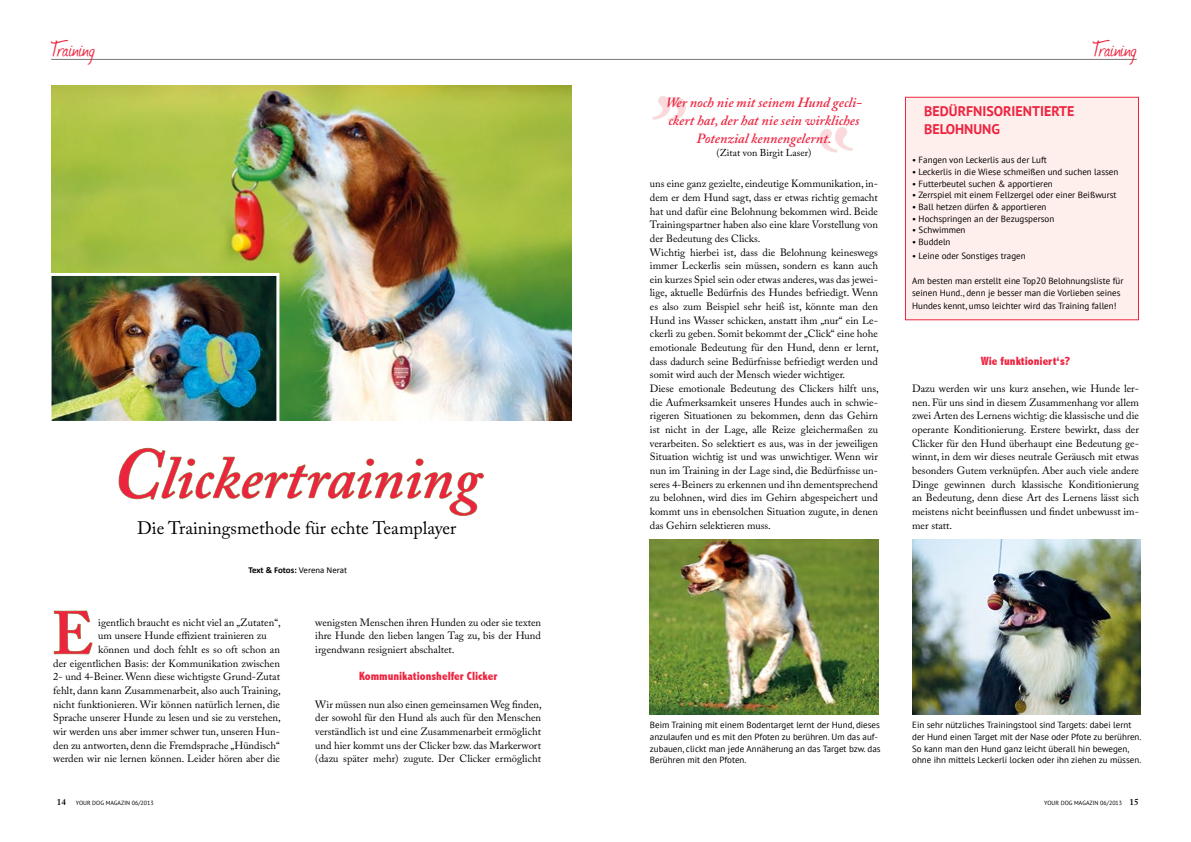
<style>
.page{position:relative;width:1191px;height:842px;background:#fff}
.page>*{position:absolute;margin:0;border:0;box-sizing:border-box;transform-origin:0 0}
.t1{font:italic 600 60px "Adobe Caslon Pro";color:#ed2440}
.t2{font:600 60px "Adobe Caslon Pro";color:#ed2440}
.t3{font:24px "Journal";letter-spacing:.005em;color:#ed2440}
.t4{font:18px "Adobe Caslon Pro";color:#000}
.t5{font:italic 600 14px/18.2px "Adobe Caslon Pro";color:#ed2440;text-align:center}
.t6{font:700 14px/18.2px "PT Sans";color:#ed2440}
.t7{font:800 condensed 12px "Abadi";color:#ed2440}
.t8{font:10.5px/13.6px "Adobe Caslon Pro";color:#000;text-align:justify}
.t9{font:10px "Adobe Caslon Pro";color:#000}
.t10{font:9px/11.7px "PT Sans";color:#000}
.t11{font:700 9px "Calibri";letter-spacing:-.01em;color:#000}
.t12{font:6px "PT Sans";letter-spacing:.005em;color:#000}
.s1{font-size:72px}
.s2{font-weight:400}
.s3{font-family:"Adobe Caslon Pro";font-weight:600;font-size:9px}
</style>
<div class="page">
<div style="left:905px;top:97px;width:234px;height:223px;background:#feeeec;border:1px solid #ed2440"></div>
<hr style="left:51px;top:59px;width:1085px;height:1px;background:#000">
<svg style="left:119px;top:448px;width:365px;height:68px"></svg>
<img style="left:51px;top:86px;width:521px;height:335px">
<svg style="left:54px;top:610px;width:39px;height:44px"></svg>
<img style="left:650px;top:539px;width:228px;height:176px">
<img style="left:912px;top:539px;width:228px;height:176px">
<img style="left:53px;top:277px;width:222px;height:143px">
<div style="left:49px;top:273px;width:230px;height:151px;border:3px solid #fff"></div>
<svg style="left:652px;top:96px;width:34px;height:26px"></svg>
<svg style="left:819px;top:127px;width:34px;height:26px"></svg>
<h2 class="t3" style="left:51px;top:33px;width:45px">Training</h2>
<h2 class="t3" style="left:1093px;top:33px;width:45px">Training</h2>
<h1 class="t1" style="left:113px;top:442px;width:369px"><span class="s1">C</span>lickertraining</h1>
<h3 class="t4" style="left:137px;top:517px;width:321px">Die Trainingsmethode für echte Teamplayer</h3>
<p class="t11" style="left:248px;top:564px;width:100px">Text &amp; Fotos: <span class="s2">Verena Nerat</span></p>
<h1 class="t2" style="left:52px;top:598px;width:43px">E</h1>
<p class="t8" style="left:98px;top:615px;width:184px">igentlich braucht es nicht viel an „Zutaten“,</p>
<p class="t8" style="left:98px;top:629px;width:170px">um unsere Hunde effizient trainieren zu</p>
<p class="t8" style="left:98px;top:643px;width:183px">können und doch fehlt es so oft schon an</p>
<p class="t8" style="left:53px;top:656px;width:228px">der eigentlichen Basis: der Kommunikation zwischen</p>
<p class="t8" style="left:53px;top:670px;width:228px">2- und 4-Beiner. Wenn diese wichtigste Grund-Zutat</p>
<p class="t8" style="left:53px;top:683px;width:229px">fehlt, dann kann Zusammenarbeit, also auch Training,</p>
<p class="t8" style="left:53px;top:697px;width:228px">nicht funktionieren. Wir können natürlich lernen, die</p>
<p class="t8" style="left:53px;top:711px;width:229px">Sprache unserer Hunde zu lesen und sie zu verstehen,</p>
<p class="t8" style="left:53px;top:724px;width:228px">wir werden uns aber immer schwer tun, unseren Hun-</p>
<p class="t8" style="left:53px;top:738px;width:228px">den zu antworten, denn die Fremdsprache „Hündisch“</p>
<p class="t8" style="left:53px;top:752px;width:228px">werden wir nie lernen können. Leider hören aber die</p>
<p class="t8" style="left:315px;top:615px;width:227px">wenigsten Menschen ihren Hunden zu oder sie texten ihre Hunde den lieben langen Tag zu, bis der Hund irgendwann resigniert abschaltet.</p>
<p class="t7" style="left:359px;top:669px;width:140px">Kommunikationshelfer Clicker</p>
<p class="t8" style="left:315px;top:697px;width:228px">Wir müssen nun also einen gemeinsamen Weg finden, der sowohl für den Hund als auch für den Menschen verständlich ist und eine Zusammenarbeit ermöglicht und hier kommt uns der Clicker bzw. das Markerwort (dazu später mehr) zugute. Der Clicker ermöglicht</p>
<h3 class="t5" style="left:666px;top:93px;width:198px">Wer noch nie mit seinem Hund gecli&shy;ckert hat, der hat nie sein wirkliches<br>Potenzial kennengelernt.</h3>
<p class="t9" style="left:716px;top:147px;width:96px">(Zitat von Birgit Laser)</p>
<p class="t8" style="left:650px;top:177px;width:230px;text-align:left">uns eine ganz gezielte, eindeutige Kommunikation, in&shy;dem er dem Hund sagt, dass er etwas richtig gemacht hat und dafür eine Belohnung bekommen wird. Beide Trainingspartner haben also eine klare Vorstellung von der Bedeutung des Clicks.<br>Wichtig hierbei ist, dass die Belohnung keineswegs immer Leckerlis sein müssen, sondern es kann auch ein kurzes Spiel sein oder etwas anderes, was das jewei&shy;lige, aktuelle Bedürfnis des Hundes befriedigt. Wenn es also zum Beispiel sehr heiß ist, könnte man den Hund ins Wasser schicken, anstatt ihm „nur“ ein Le&shy;ckerli zu geben. Somit bekommt der „Click“ eine hohe emotionale Bedeutung für den Hund, denn er lernt, dass dadurch seine Bedürfnisse befriedigt werden und somit wird auch der Mensch wieder wichtiger.<br>Diese emotionale Bedeutung des Clickers hilft uns, die Aufmerksamkeit unseres Hundes auch in schwie&shy;rigeren Situationen zu bekommen, denn das Gehirn ist nicht in der Lage, alle Reize gleichermaßen zu verarbeiten. So selektiert es aus, was in der jeweiligen Situation wichtig ist und was unwichtiger. Wenn wir nun im Training in der Lage sind, die Bedürfnisse un&shy;seres 4-Beiners zu erkennen und ihn dementsprechend zu belohnen, wird dies im Gehirn abgespeichert und kommt uns in ebensolchen Situation zugute, in denen das Gehirn selektieren muss.</p>
<h3 class="t6" style="left:924px;top:102px;width:152px">BEDÜRFNISORIENTIERTE<br>BELOHNUNG</h3>
<p class="t10" style="left:912px;top:154px;width:136px">• Fangen von Leckerlis aus der Luft</p>
<p class="t10" style="left:912px;top:166px;width:208px">• Leckerlis in die Wiese schmeißen und suchen lassen</p>
<p class="t10" style="left:912px;top:177px;width:142px">• Futterbeutel suchen &amp; apportieren</p>
<p class="t10" style="left:912px;top:189px;width:206px">• Zerrspiel mit einem Fellzergel oder einer Beißwurst</p>
<p class="t10" style="left:912px;top:201px;width:136px">• Ball hetzen dürfen &amp; apportieren</p>
<p class="t10" style="left:912px;top:212px;width:144px">• Hochspringen an der Bezugsperson</p>
<p class="t10" style="left:912px;top:224px;width:55px">• Schwimmen</p>
<p class="t10" style="left:912px;top:236px;width:40px">• Buddeln</p>
<p class="t10" style="left:912px;top:249px;width:115px">• Leine oder Sonstiges tragen</p>
<p class="t10" style="left:912px;top:275px;width:213px">Am besten man erstellt eine Top20 Belohnungsliste für seinen Hund., denn je besser man die Vorlieben seines</p>
<p class="t10" style="left:912px;top:300px;width:206px">Hundes kennt, umso leichter wird das Training fallen!</p>
<p class="t7" style="left:980px;top:354px;width:91px">Wie funktioniert‘s?</p>
<p class="t8" style="left:912px;top:382px;width:228px">Dazu werden wir uns kurz ansehen, wie Hunde ler&shy;nen. Für uns sind in diesem Zusammenhang vor allem zwei Arten des Lernens wichtig: die klassische und die operante Konditionierung. Erstere bewirkt, dass der Clicker für den Hund überhaupt eine Bedeutung ge&shy;winnt, in dem wir dieses neutrale Geräusch mit etwas besonders Gutem verknüpfen. Aber auch viele andere Dinge gewinnen durch klassische Konditionierung an Bedeutung, denn diese Art des Lernens lässt sich meistens nicht beeinflussen und findet unbewusst im&shy;mer statt.</p>
<p class="t10" style="left:650px;top:719px;width:232px">Beim Training mit einem Bodentarget lernt der Hund, dieses anzulaufen und es mit den Pfoten zu berühren. Um das auf&shy;zubauen, clickt man jede Annäherung an das Target bzw. das Berühren mit den Pfoten.</p>
<p class="t10" style="left:912px;top:719px;width:231px">Ein sehr nützliches Trainingstool sind Targets: dabei lernt der Hund einen Target mit der Nase oder Pfote zu berühren.<br>So kann man den Hund ganz leicht überall hin bewegen, ohne ihn mittels Leckerli locken oder ihn ziehen zu müssen.</p>
<p class="t12" style="left:57px;top:799px;width:99px"><span class="s3">14</span> YOUR DOG MAGAZIN 06/2013</p>
<p class="t12" style="left:1044px;top:799px;width:96px">YOUR DOG MAGAZIN 06/2013 <span class="s3">15</span></p>
</div>
